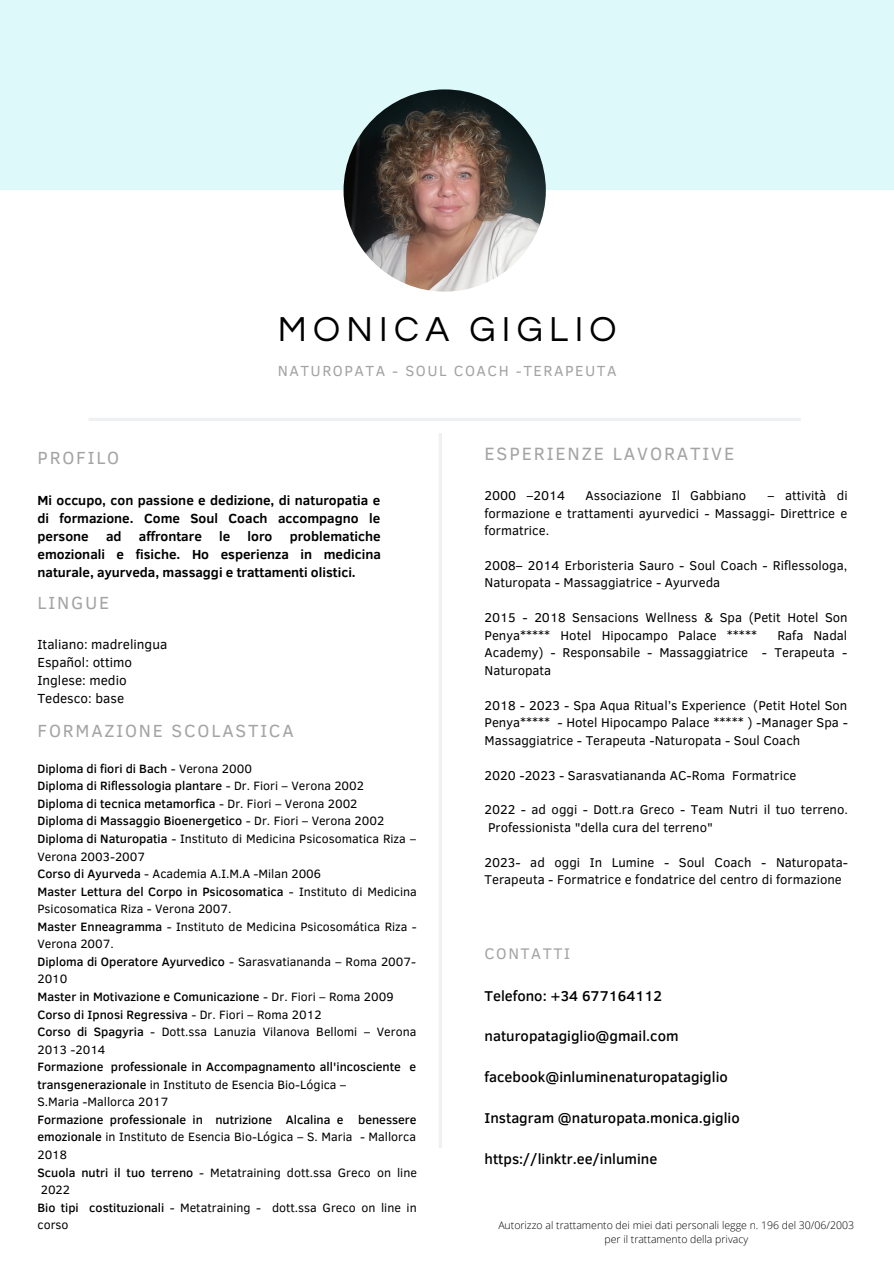
<style>
.page{position:relative;width:894px;height:1264px;background:#fff}
.page>*{position:absolute;margin:0;border:0;box-sizing:border-box;transform-origin:0 0}
.t1{font:36px "Questrial";letter-spacing:.175em;color:#000}
.t2{font:18.3px "Clear Sans";letter-spacing:.1em;color:#a4a4a4}
.t3{font:18px "Clear Sans";letter-spacing:.1em;color:#a4a4a4}
.t4{font:15.75px "Clear Sans";letter-spacing:.1em;color:#a4a4a4}
.t5{font:15px "Clear Sans";letter-spacing:.1em;color:#a4a4a4}
.t6{font:500 14.7px "Clear Sans";color:#000}
.t7{font:700 13.5px/18px "Clear Sans";color:#000;text-align:justify}
.t8{font:13.5px "Clear Sans";color:#000}
.t9{font:13.05px/17.4px "Clear Sans";color:#000}
.t10{font:12.45px/17.5px "Clear Sans";color:#000}
.t11{font:500 12.45px/17.5px "Clear Sans";color:#000}
.t12{font:300 10.5px/14px "Open Sans";color:#000;text-align:center}
.s1{font-weight:400}
.s2{font-weight:500}
</style>
<div class="page">
<div style="left:0;top:0;width:893px;height:190px;background:#def9fa"></div>
<img style="left:343px;top:89px;width:202px;height:202px;border-radius:50%">
<hr style="left:89px;top:418px;width:711px;height:3px;background:#eff0f2">
<hr style="left:439px;top:433px;width:3px;height:714px;background:#eff0f2">
<p class="t3" style="left:37px;top:445px;width:83px">PROFILO</p>
<p class="t1" style="left:278px;top:311px;width:340px">MONICA GIGLIO</p>
<p class="t5" style="left:278px;top:360px;width:340px">NATUROPATA - SOUL COACH -TERAPEUTA</p>
<p class="t2" style="left:484px;top:440px;width:251px">ESPERIENZE LAVORATIVE</p>
<p class="t7" style="left:37px;top:490px;width:344px">Mi occupo, con passione e dedizione, di naturopatia e di formazione. Come Soul Coach accompagno le persone</p>
<p class="t7" style="left:106px;top:526px;width:17px">ad</p>
<p class="t7" style="left:139px;top:526px;width:65px">affrontare</p>
<p class="t7" style="left:219px;top:526px;width:13px">le</p>
<p class="t7" style="left:247px;top:526px;width:26px">loro</p>
<p class="t7" style="left:37px;top:526px;width:345px;text-indent:252px">problematiche emozionali e fisiche. Ho esperienza in medicina naturale, ayurveda, massaggi e trattamenti olistici.</p>
<p class="t3" style="left:37px;top:589px;width:73px">LINGUE</p>
<p class="t8" style="left:37px;top:634px;width:131px">Italiano: madrelingua</p>
<p class="t8" style="left:37px;top:652px;width:96px">Español: ottimo</p>
<p class="t8" style="left:37px;top:670px;width:91px">Inglese: medio</p>
<p class="t8" style="left:37px;top:688px;width:88px">Tedesco: base</p>
<p class="t3" style="left:37px;top:717px;width:257px">FORMAZIONE SCOLASTICA</p>
<p class="t11" style="left:37px;top:759px;width:216px">Diploma di fiori di Bach <span class="s1">- Verona 2000</span></p>
<p class="t11" style="left:37px;top:776px;width:328px">Diploma di Riflessologia plantare <span class="s1">- Dr. Fiori – Verona 2002</span></p>
<p class="t11" style="left:37px;top:794px;width:321px">Diploma di tecnica metamorfica <span class="s1">- Dr. Fiori – Verona 2002</span></p>
<p class="t11" style="left:37px;top:811px;width:348px">Diploma di Massaggio Bioenergetico <span class="s1">- Dr. Fiori – Verona 2002</span></p>
<p class="t10" style="left:37px;top:829px;width:380px"><span class="s2">Diploma di Naturopatia</span> - Instituto di Medicina Psicosomatica Riza –<br>Verona 2003-2007</p>
<p class="t10" style="left:37px;top:864px;width:285px"><span class="s2">Corso di Ayurveda</span> - Academia A.I.M.A -Milan 2006</p>
<p class="t10" style="left:37px;top:881px;width:381px"><span class="s2">Master Lettura del Corpo in Psicosomatica</span> - Instituto di Medicina<br>Psicosomatica Riza - Verona 2007.</p>
<p class="t10" style="left:37px;top:917px;width:381px"><span class="s2">Master Enneagramma</span> - Instituto de Medicina Psicosomática Riza -<br>Verona 2007.</p>
<p class="t10" style="left:37px;top:952px;width:380px"><span class="s2">Diploma di Operatore Ayurvedico</span> - Sarasvatiananda – Roma 2007-<br>2010</p>
<p class="t11" style="left:37px;top:987px;width:357px">Master in Motivazione e Comunicazione <span class="s1">- Dr. Fiori – Roma 2009</span></p>
<p class="t11" style="left:37px;top:1004px;width:285px">Corso di Ipnosi Regressiva <span class="s1">- Dr. Fiori – Roma 2012</span></p>
<p class="t10" style="left:37px;top:1022px;width:380px"><span class="s2">Corso di Spagyria</span> - Dott.ssa Lanuzia Vilanova Bellomi – Verona<br>2013 -2014</p>
<p class="t11" style="left:37px;top:1057px;width:380px">Formazione professionale in Accompagnamento all'incosciente e transgenerazionale <span class="s1">in Instituto de Esencia Bio-Lógica –</span></p>
<p class="t10" style="left:37px;top:1092px;width:132px">S.Maria -Mallorca 2017</p>
<p class="t11" style="left:37px;top:1110px;width:380px;text-align:justify">Formazione professionale in nutrizione Alcalina e benessere emozionale <span class="s1">in Instituto de Esencia Bio-Lógica – S. Maria - Mallorca 2018</span></p>
<p class="t10" style="left:37px;top:1162px;width:381px"><span class="s2">Scuola nutri il tuo terreno</span> - Metatraining dott.ssa Greco on line<br>2022</p>
<p class="t10" style="left:37px;top:1197px;width:380px"><span class="s2">Bio tipi costituzionali</span> - Metatraining - dott.ssa Greco on line in corso</p>
<p class="t9" style="left:484px;top:486px;width:364px;text-align:justify;text-indent:283px">– attività di formazione e trattamenti ayurvedici - Massaggi- Direttrice e formatrice.</p>
<p class="t9" style="left:484px;top:556px;width:364px">2008– 2014 Erboristeria Sauro - Soul Coach - Riflessologa,<br>Naturopata - Massaggiatrice - Ayurveda</p>
<p class="t9" style="left:484px;top:608px;width:364px">2015 - 2018 Sensacions Wellness &amp; Spa (Petit Hotel Son<br>Penya***** Hotel Hipocampo Palace *****</p>
<p class="t9" style="left:484px;top:486px;width:82px">2000 –2014</p>
<p class="t9" style="left:585px;top:486px;width:162px">Associazione Il Gabbiano</p>
<p class="t9" style="left:484px;top:626px;width:364px;text-align:justify;text-indent:293px">Rafa Nadal Academy) - Responsabile - Massaggiatrice - Terapeuta - Naturopata</p>
<p class="t9" style="left:484px;top:695px;width:365px;text-align:justify">2018 - 2023 - Spa Aqua Ritual’s Experience (Petit Hotel Son Penya***** - Hotel Hipocampo Palace ***** ) -Manager Spa - Massaggiatrice - Terapeuta -Naturopata - Soul Coach</p>
<p class="t9" style="left:484px;top:765px;width:313px">2020 -2023 - Sarasvatiananda AC-Roma Formatrice</p>
<p class="t9" style="left:484px;top:800px;width:365px">2022 - ad oggi - Dott.ra Greco - Team Nutri il tuo terreno.<br>Professionista "della cura del terreno"</p>
<p class="t9" style="left:484px;top:852px;width:365px">2023- ad oggi In Lumine - Soul Coach - Naturopata-<br>Terapeuta - Formatrice e fondatrice del centro di formazione</p>
<p class="t4" style="left:484px;top:941px;width:87px">CONTATTI</p>
<p class="t6" style="left:484px;top:984px;width:179px">Telefono: +34 677164112</p>
<p class="t6" style="left:484px;top:1025px;width:195px">naturopatagiglio@gmail.com</p>
<p class="t6" style="left:484px;top:1066px;width:245px">facebook@inluminenaturopatagiglio</p>
<p class="t6" style="left:484px;top:1107px;width:256px">Instagram @naturopata.monica.giglio</p>
<p class="t6" style="left:484px;top:1147px;width:174px">https://linktr.ee/inlumine</p>
<p class="t12" style="left:498px;top:1217px;width:357px">Autorizzo al trattamento dei miei dati personali legge n. 196 del 30/06/2003 per il trattamento della privacy</p>
</div>
